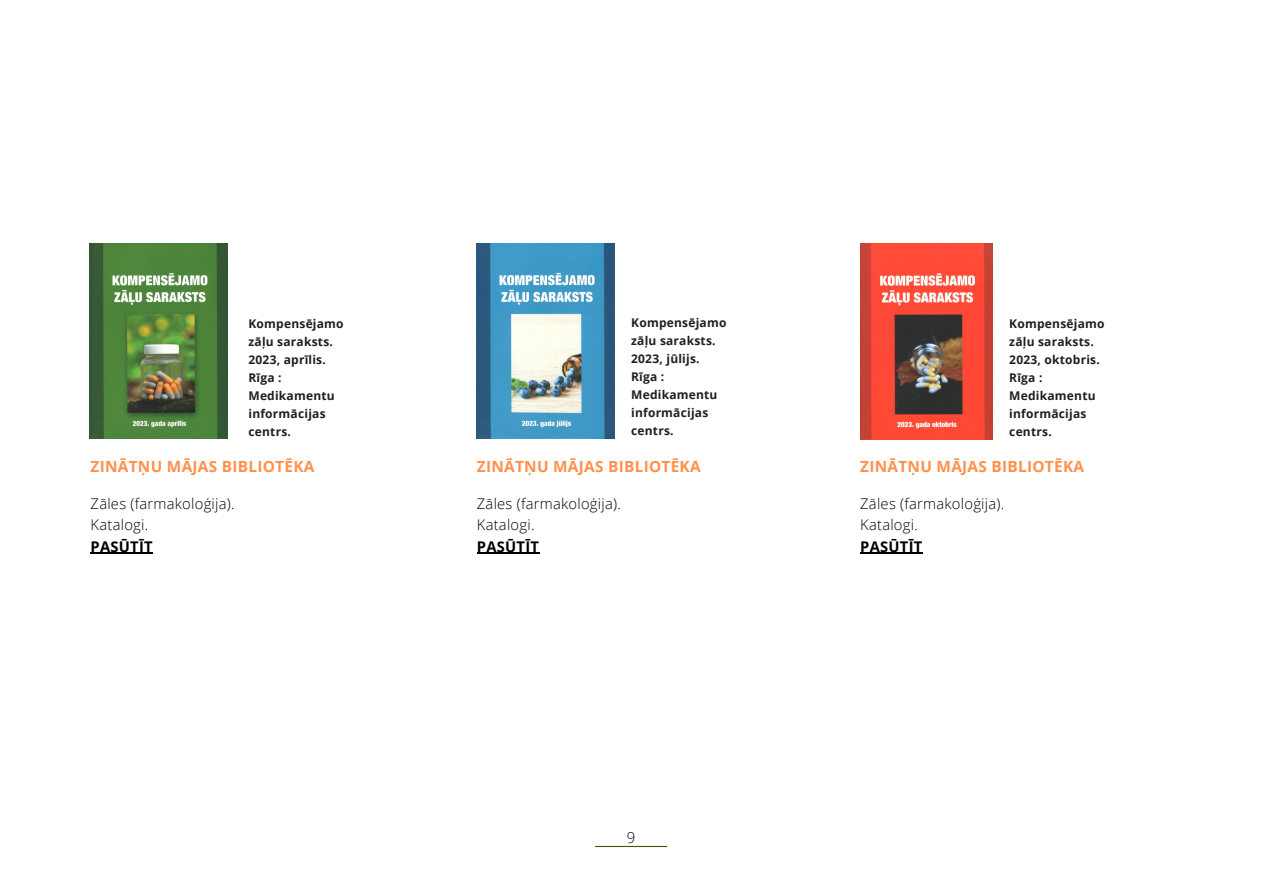
<style>
.page{position:relative;width:1263px;height:894px;background:#fff}
.page>*{position:absolute;margin:0;border:0;box-sizing:border-box;transform-origin:0 0}
.t1{font:700 15.45px "Open Sans";letter-spacing:.02em;color:#ff914d}
.t2{font:300 15px "Open Sans";color:#000}
.t3{font:300 14.7px "Open Sans";letter-spacing:.02em;color:#000}
.t4{font:700 14.7px "Open Sans";letter-spacing:.02em;color:#000}
.t5{font:700 12px/18px "Open Sans";letter-spacing:.02em;color:#22201b}
</style>
<div class="page">
<hr style="left:595px;top:845px;width:72px;height:1px;background:#3b5704">
<img style="left:89px;top:243px;width:139px;height:196px">
<img style="left:477px;top:243px;width:137px;height:196px">
<img style="left:860px;top:243px;width:133px;height:196px">
<hr style="left:91px;top:552px;width:62px;height:1px;background:#000">
<hr style="left:477px;top:552px;width:62px;height:1px;background:#000">
<hr style="left:860px;top:552px;width:63px;height:1px;background:#000">
<p class="t5" style="left:248px;top:314px;width:97px">Kompensējamo zāļu saraksts.</p>
<p class="t5" style="left:248px;top:350px;width:79px">2023, aprīlis.</p>
<p class="t5" style="left:248px;top:368px;width:35px">Rīga :</p>
<p class="t5" style="left:248px;top:386px;width:88px">Medikamentu informācijas centrs.</p>
<p class="t1" style="left:91px;top:455px;width:225px">ZINĀTŅU MĀJAS BIBLIOTĒKA</p>
<p class="t3" style="left:91px;top:493px;width:146px">Zāles (farmakoloģija).</p>
<p class="t3" style="left:91px;top:514px;width:59px">Katalogi.</p>
<p class="t4" style="left:91px;top:536px;width:64px">PASŪTĪT</p>
<p class="t5" style="left:631px;top:313px;width:97px">Kompensējamo zāļu saraksts.</p>
<p class="t5" style="left:631px;top:349px;width:70px">2023, jūlijs.</p>
<p class="t5" style="left:631px;top:367px;width:35px">Rīga :</p>
<p class="t5" style="left:631px;top:385px;width:88px">Medikamentu informācijas centrs.</p>
<p class="t5" style="left:1009px;top:314px;width:97px">Kompensējamo zāļu saraksts.</p>
<p class="t5" style="left:1009px;top:350px;width:92px">2023, oktobris.</p>
<p class="t5" style="left:1009px;top:368px;width:35px">Rīga :</p>
<p class="t5" style="left:1009px;top:386px;width:88px">Medikamentu informācijas centrs.</p>
<p class="t1" style="left:477px;top:455px;width:225px">ZINĀTŅU MĀJAS BIBLIOTĒKA</p>
<p class="t1" style="left:860px;top:455px;width:225px">ZINĀTŅU MĀJAS BIBLIOTĒKA</p>
<p class="t3" style="left:477px;top:493px;width:146px">Zāles (farmakoloģija).</p>
<p class="t3" style="left:477px;top:514px;width:59px">Katalogi.</p>
<p class="t4" style="left:477px;top:536px;width:64px">PASŪTĪT</p>
<p class="t2" style="left:627px;top:826px;width:10px">9</p>
<p class="t3" style="left:860px;top:493px;width:146px">Zāles (farmakoloģija).</p>
<p class="t3" style="left:860px;top:514px;width:59px">Katalogi.</p>
<p class="t4" style="left:860px;top:536px;width:64px">PASŪTĪT</p>
</div>
